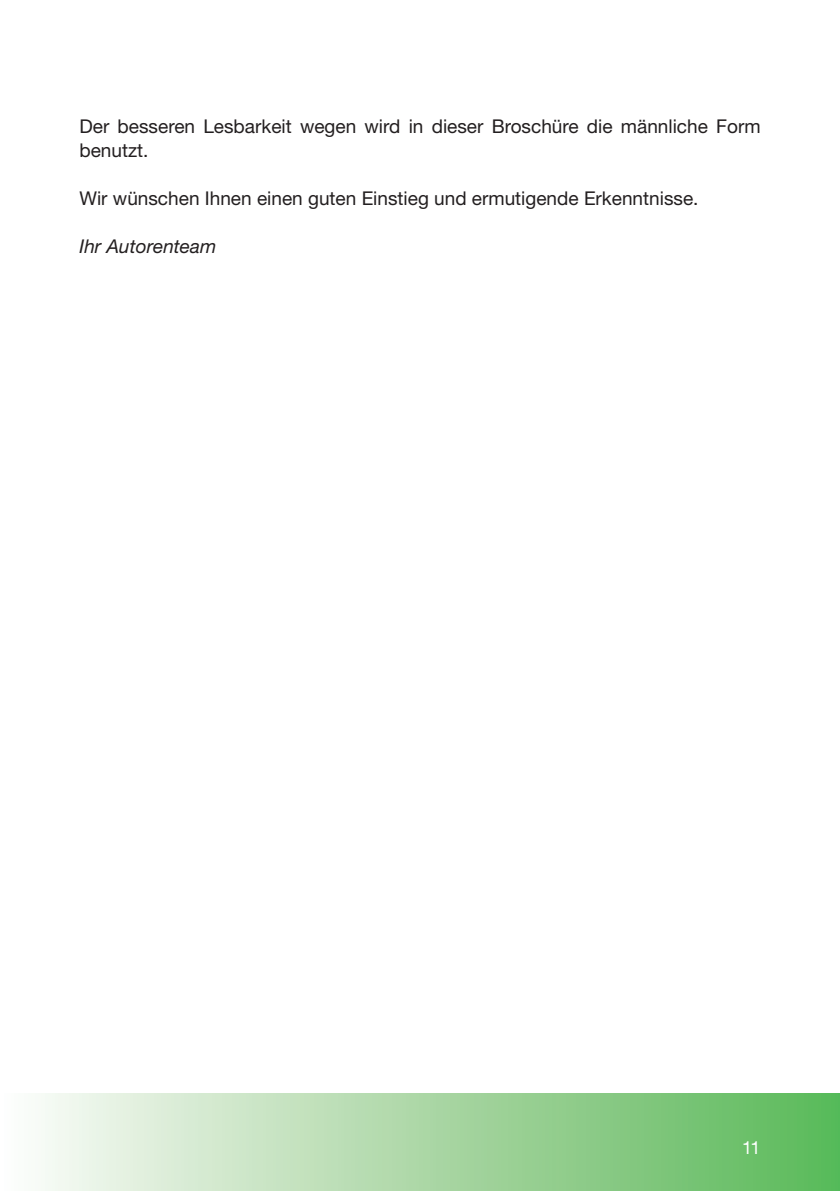
<style>
.page{position:relative;width:840px;height:1191px;background:#fff}
.page>*{position:absolute;margin:0;border:0;box-sizing:border-box;transform-origin:0 0}
.t1{font:19px/24px "Helvetica Neue";color:#231f20}
.t2{font:italic 19px "Helvetica Neue";color:#231f20}
.t3{font:18px "Helvetica Neue";color:#fff}
</style>
<div class="page">
<div style="left:0;top:1093px;width:839px;height:98px;background:linear-gradient(to right,#fefbfa,#5ab757)"></div>
<p class="t1" style="left:79px;top:116px;width:682px">Der besseren Lesbarkeit wegen wird in dieser Broschüre die männliche Form benutzt.</p>
<p class="t1" style="left:79px;top:188px;width:620px">Wir wünschen Ihnen einen guten Einstieg und ermutigende Erkenntnisse.</p>
<p class="t2" style="left:79px;top:239px;width:138px">Ihr Autorenteam</p>
<p class="t3" style="left:741px;top:1141px;width:20px">11</p>
</div>
